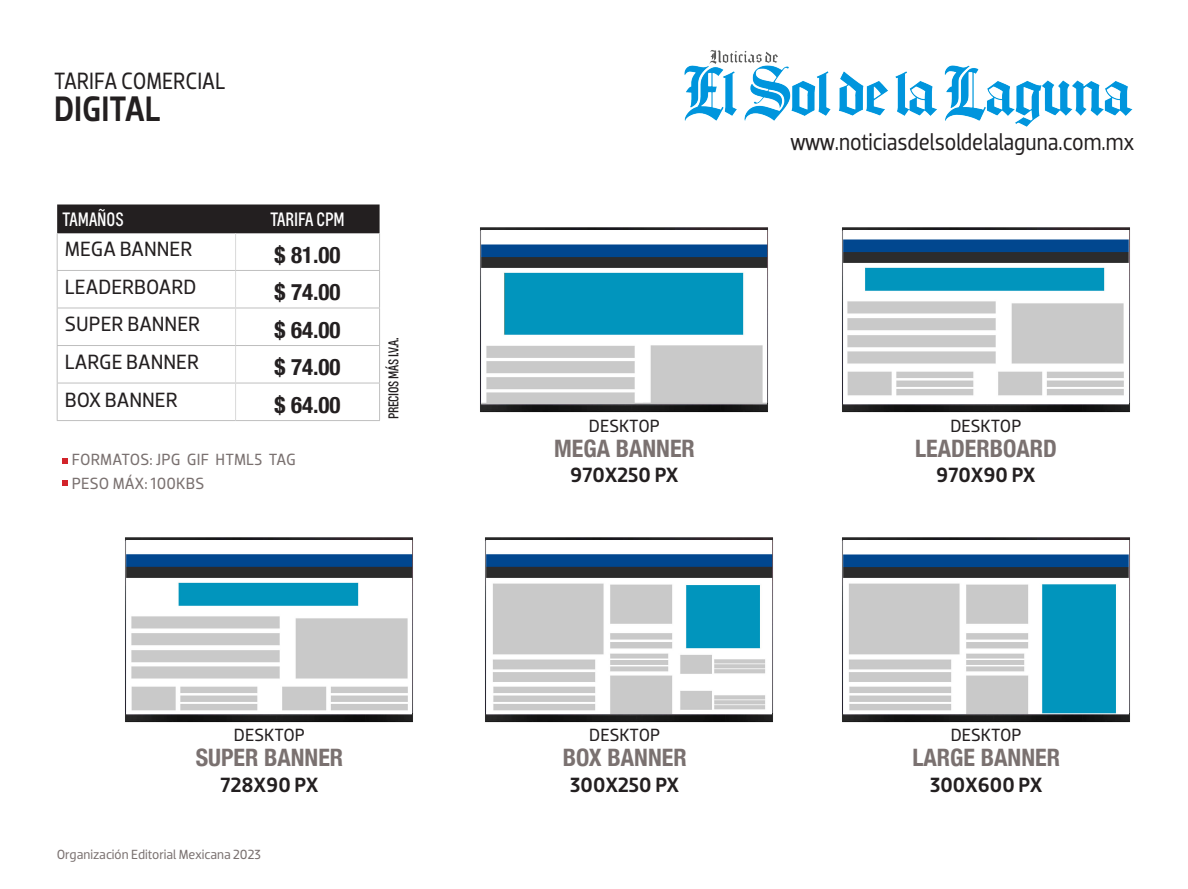
<style>
.page{position:relative;width:1188px;height:889px;background:#fff}
.page>*{position:absolute;margin:0;border:0;box-sizing:border-box;transform-origin:0 0}
.t1{font:500 36px "Dobra";color:#231f20;scale:.9 1}
.t2{font:700 condensed 24px "Helvetica Neue";color:#7a7170}
.t3{font:24px "Dobra";color:#231f20;scale:.9 1}
.t4{font:700 condensed 22.95px "Helvetica Neue";color:#231f20}
.t5{font:21px "Dobra";color:#231f20}
.t6{font:500 21px "Dobra";color:#231f20}
.t7{font:18px "Dobra";color:#231f20}
.t8{font:condensed 18px "Louis";color:#fff}
.t9{font:16.5px "Dobra";letter-spacing:.005em;color:#7a7170}
.t10{font:13.5px "Dobra";color:#7a7170}
.t11{font:condensed 13.2px "Louis";letter-spacing:-.02em;color:#231f20}
</style>
<div class="page">
<div style="left:57px;top:204px;width:323px;height:29px;background:#231f20"></div>
<hr style="left:57px;top:233px;width:1px;height:37px;background:#bfbfbf">
<hr style="left:379px;top:233px;width:1px;height:37px;background:#bfbfbf">
<hr style="left:57px;top:270px;width:179px;height:1px;background:#bfbfbf">
<hr style="left:57px;top:271px;width:1px;height:36px;background:#bfbfbf">
<hr style="left:236px;top:270px;width:144px;height:1px;background:#bfbfbf">
<hr style="left:379px;top:271px;width:1px;height:36px;background:#bfbfbf">
<hr style="left:57px;top:307px;width:179px;height:1px;background:#bfbfbf">
<hr style="left:57px;top:308px;width:1px;height:37px;background:#bfbfbf">
<hr style="left:236px;top:307px;width:144px;height:1px;background:#bfbfbf">
<hr style="left:379px;top:308px;width:1px;height:37px;background:#bfbfbf">
<hr style="left:57px;top:345px;width:179px;height:1px;background:#bfbfbf">
<hr style="left:57px;top:346px;width:1px;height:37px;background:#bfbfbf">
<hr style="left:236px;top:345px;width:144px;height:1px;background:#bfbfbf">
<hr style="left:379px;top:346px;width:1px;height:37px;background:#bfbfbf">
<hr style="left:57px;top:383px;width:179px;height:1px;background:#bfbfbf">
<hr style="left:57px;top:383px;width:1px;height:37px;background:#bfbfbf">
<hr style="left:236px;top:383px;width:144px;height:1px;background:#bfbfbf">
<hr style="left:379px;top:383px;width:1px;height:37px;background:#bfbfbf">
<hr style="left:57px;top:420px;width:179px;height:1px;background:#bfbfbf">
<hr style="left:236px;top:420px;width:144px;height:1px;background:#bfbfbf">
<hr style="left:235px;top:233px;width:1px;height:37px;background:#d9d9d9">
<hr style="left:235px;top:271px;width:1px;height:36px;background:#d9d9d9">
<hr style="left:235px;top:308px;width:1px;height:37px;background:#d9d9d9">
<hr style="left:235px;top:346px;width:1px;height:37px;background:#d9d9d9">
<hr style="left:235px;top:383px;width:1px;height:37px;background:#d9d9d9">
<img style="left:480px;top:227px;width:288px;height:186px">
<img style="left:842px;top:227px;width:288px;height:186px">
<img style="left:125px;top:537px;width:288px;height:186px">
<img style="left:485px;top:537px;width:288px;height:186px">
<img style="left:842px;top:537px;width:288px;height:186px">
<svg style="left:62px;top:458px;width:5px;height:5px"></svg>
<svg style="left:62px;top:480px;width:5px;height:5px"></svg>
<img style="left:684px;top:50px;width:449px;height:77px">
<p class="t3" style="left:54px;top:66px;width:192px">TARIFA COMERCIAL</p>
<p class="t1" style="left:54px;top:87px;width:120px">DIGITAL</p>
<p class="t8" style="left:63px;top:207px;width:63px">TAMAÑOS</p>
<p class="t8" style="left:270px;top:207px;width:76px">TARIFA CPM</p>
<p class="t5" style="left:65px;top:237px;width:129px">MEGA BANNER</p>
<p class="t4" style="left:275px;top:241px;width:68px">$ 81.00</p>
<p class="t5" style="left:65px;top:274px;width:133px">LEADERBOARD</p>
<p class="t4" style="left:275px;top:278px;width:68px">$ 74.00</p>
<p class="t5" style="left:65px;top:312px;width:137px">SUPER BANNER</p>
<p class="t4" style="left:275px;top:316px;width:68px">$ 64.00</p>
<p class="t5" style="left:65px;top:349px;width:136px">LARGE BANNER</p>
<p class="t4" style="left:275px;top:353px;width:68px">$ 74.00</p>
<p class="t5" style="left:65px;top:387px;width:114px">BOX BANNER</p>
<p class="t4" style="left:275px;top:391px;width:68px">$ 64.00</p>
<p class="t9" style="left:72px;top:450px;width:226px">FORMATOS: JPG GIF HTML5 TAG</p>
<p class="t9" style="left:72px;top:473px;width:134px">PESO MÁX: 100KBS</p>
<p class="t11" style="left:385px;top:419px;width:83px;rotate:-90deg">PRECIOS MÁS I.V.A.</p>
<p class="t7" style="left:234px;top:724px;width:73px">DESKTOP</p>
<p class="t2" style="left:196px;top:743px;width:149px">SUPER BANNER</p>
<p class="t6" style="left:221px;top:772px;width:99px">728X90 PX</p>
<p class="t10" style="left:57px;top:846px;width:206px">Organización Editorial Mexicana 2023</p>
<p class="t3" style="left:790px;top:128px;width:384px">www.noticiasdelsoldelalaguna.com.mx</p>
<p class="t7" style="left:589px;top:415px;width:73px">DESKTOP</p>
<p class="t7" style="left:950px;top:415px;width:73px">DESKTOP</p>
<p class="t2" style="left:554px;top:433px;width:142px">MEGA BANNER</p>
<p class="t6" style="left:570px;top:462px;width:110px">970X250 PX</p>
<p class="t2" style="left:915px;top:433px;width:143px">LEADERBOARD</p>
<p class="t6" style="left:936px;top:462px;width:101px">970X90 PX</p>
<p class="t7" style="left:589px;top:724px;width:73px">DESKTOP</p>
<p class="t7" style="left:951px;top:724px;width:73px">DESKTOP</p>
<p class="t2" style="left:563px;top:743px;width:125px">BOX BANNER</p>
<p class="t6" style="left:570px;top:772px;width:110px">300X250 PX</p>
<p class="t2" style="left:912px;top:743px;width:149px">LARGE BANNER</p>
<p class="t6" style="left:930px;top:772px;width:114px">300X600 PX</p>
</div>
